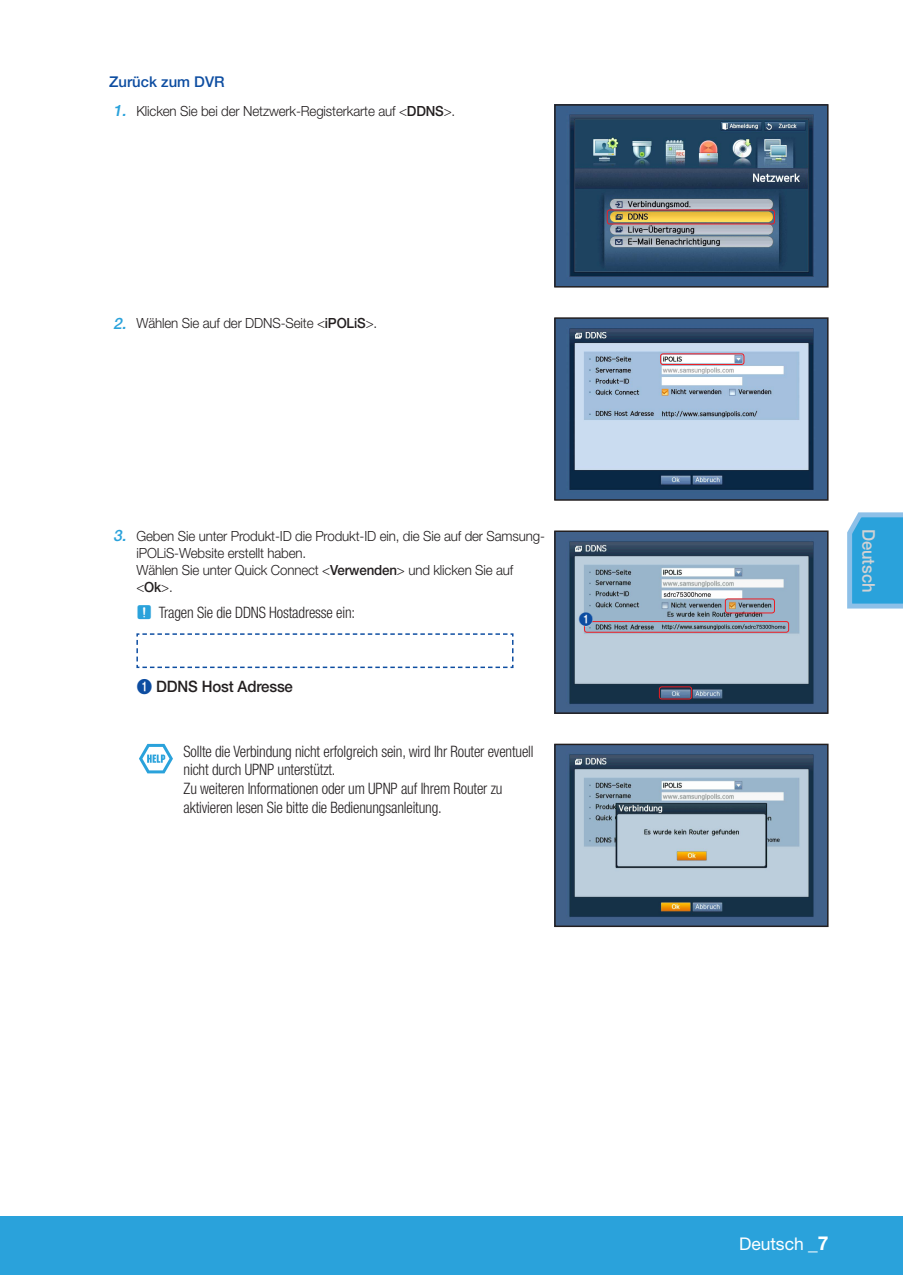
<style>
.page{position:relative;width:903px;height:1275px;background:#fff}
.page>*{position:absolute;margin:0;border:0;box-sizing:border-box;transform-origin:0 0}
.t1{font:17.5px "Helvetica Neue cp";color:#fff}
.t2{font:500 17.5px "Helvetica Neue cp";color:#d1d2d4;scale:.95 1}
.t3{font:300 condensed 15.75px/18.9px "Helvetica Neue cp";letter-spacing:-.01em;color:#231f20;scale:.95 1}
.t4{font:500 15.75px "Helvetica Neue cp";letter-spacing:-.01em;color:#231f20;scale:.95 1}
.t5{font:500 14.88px "Helvetica Neue cp";color:#0d4da1}
.t6{font:300 14px/16.8px "Helvetica Neue cp";letter-spacing:-.01em;color:#231f20;scale:.95 1}
.t7{font:14px "Numberblackfilled";color:#0d4da1}
.s1{font-weight:500;font-style:italic;font-size:15.75px;color:#2aa2db}
.s2{font-weight:500}
.s3{font-family:"CP Icon 2";font-weight:400;font-stretch:normal;color:#2aa2db}
.s4{font-family:"Numberblackfilled";font-weight:400;color:#0d4da1}
.s5{font-weight:700;font-size:19.25px}
</style>
<div class="page">
<div style="left:0;top:1216px;width:903px;height:59px;background:#2aa2db"></div>
<svg style="left:847px;top:512px;width:56px;height:97px;background:#42aade"></svg>
<svg style="left:136px;top:633px;width:378px;height:36px"></svg>
<svg style="left:139px;top:744px;width:34px;height:29px"></svg>
<img style="left:556px;top:106px;width:270px;height:180px">
<div style="left:554px;top:104px;width:274px;height:184px;border:1px solid #231f20"></div>
<div style="left:607px;top:209px;width:168px;height:15px;border:1px solid #ee1d23;border-radius:2px"></div>
<img style="left:556px;top:319px;width:270px;height:180px">
<div style="left:554px;top:317px;width:274px;height:184px;border:1px solid #231f20"></div>
<div style="left:660px;top:353px;width:84px;height:12px;border:1px solid #ee1d23;border-radius:2px"></div>
<img style="left:556px;top:746px;width:270px;height:179px">
<div style="left:554px;top:744px;width:274px;height:183px;border:1px solid #231f20"></div>
<img style="left:556px;top:532px;width:270px;height:180px">
<div style="left:554px;top:530px;width:274px;height:184px;border:1px solid #231f20"></div>
<div style="left:584px;top:621px;width:205px;height:12px;border:1px solid #ee1d23;border-radius:2px"></div>
<div style="left:579px;top:613px;width:14px;height:13px;background:#fff;border-radius:50%"></div>
<div style="left:725px;top:598px;width:50px;height:15px;border:1px solid #ee1d23;border-radius:2px"></div>
<div style="left:659px;top:686px;width:33px;height:13px;border:1px solid #ee1d23;border-radius:2px"></div>
<p class="t5" style="left:109px;top:73px;width:117px">Zurück zum DVR</p>
<p class="t6" style="left:113px;top:102px;width:362px"><span class="s1">1.</span> Klicken Sie bei der Netzwerk-Registerkarte auf &lt;<span class="s2">DDNS</span>&gt;.</p>
<p class="t6" style="left:113px;top:315px;width:279px"><span class="s1">2.</span> Wählen Sie auf der DDNS-Seite &lt;<span class="s2">iPOLiS</span>&gt;.</p>
<p class="t6" style="left:136px;top:528px;width:432px;text-indent:-23px"><span class="s1">3.</span> Geben Sie unter Produkt-ID die Produkt-ID ein, die Sie auf der Samsung&shy;iPOLiS-Website erstellt haben.<br>Wählen Sie unter Quick Connect &lt;<span class="s2">Verwenden</span>&gt; und klicken Sie auf &lt;<span class="s2">Ok</span>&gt;.</p>
<p class="t3" style="left:136px;top:603px;width:232px"><span class="s3">J</span> Tragen Sie die DDNS Hostadresse ein:</p>
<p class="t4" style="left:136px;top:677px;width:166px"><span class="s4">1</span> DDNS Host Adresse</p>
<p class="t3" style="left:184px;top:742px;width:370px">Sollte die Verbindung nicht erfolgreich sein, wird Ihr Router eventuell nicht durch UPNP unterstützt.<br>Zu weiteren Informationen oder um UPNP auf Ihrem Router zu aktivieren lesen Sie bitte die Bedienungsanleitung.</p>
<p class="t7" style="left:578px;top:613px;width:16px">1</p>
<p class="t2" style="left:879px;top:529px;width:69px;rotate:90deg">Deutsch</p>
<p class="t1" style="left:739px;top:1234px;width:91px">Deutsch <span class="s5">_7</span></p>
</div>
